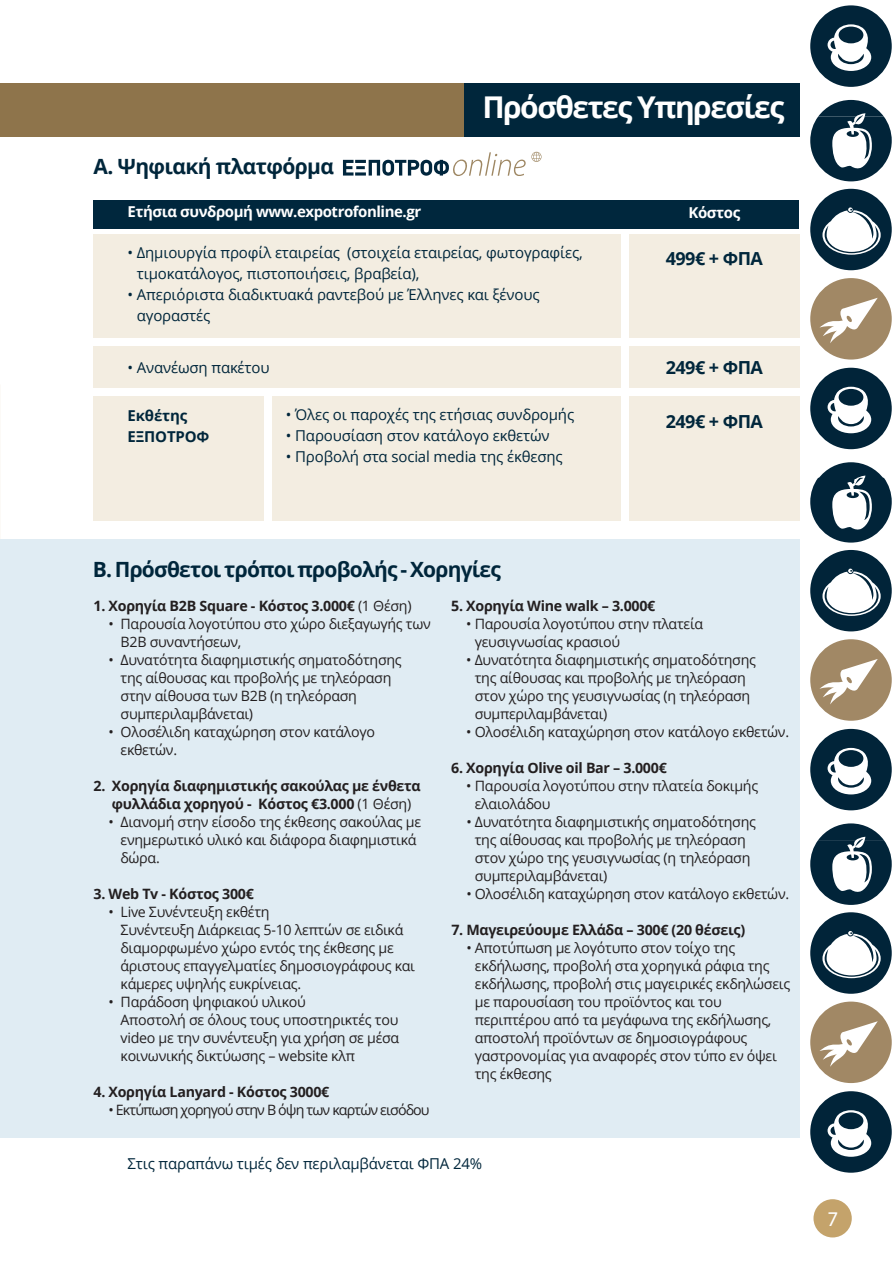
<style>
.page{position:relative;width:893px;height:1263px;background:#fff}
.page>*{position:absolute;margin:0;border:0;box-sizing:border-box;transform-origin:0 0}
.t1{font:700 30px "Open Sans";letter-spacing:-.05em;color:#fff}
.t2{font:700 21px "Open Sans";letter-spacing:-.035em;color:#00263b}
.t3{font:21px "Myriad Pro";color:#fff}
.t4{font:700 18px "Open Sans";letter-spacing:-.03em;color:#00263b}
.t5{font:15px/21px "Open Sans";letter-spacing:-.01em;color:#00263b}
.t6{font:700 15px "Open Sans";letter-spacing:-.03em;color:#fff}
.t7{font:700 15px/21px "Open Sans";letter-spacing:-.01em;color:#00263b}
.t8{font:14.25px/18px "Open Sans";letter-spacing:-.02em;color:#231f20}
.t9{font:700 14.25px/18px "Open Sans";letter-spacing:-.02em;color:#231f20}
.t10{font:14.25px "Open Sans";letter-spacing:-.06em;color:#231f20}
.s1{font-weight:400}
</style>
<div class="page">
<svg style="left:810px;top:639px;width:82px;height:82px"></svg>
<svg style="left:810px;top:550px;width:82px;height:81px"></svg>
<svg style="left:810px;top:729px;width:82px;height:81px"></svg>
<svg style="left:810px;top:823px;width:82px;height:82px"></svg>
<svg style="left:810px;top:1001px;width:82px;height:82px"></svg>
<svg style="left:810px;top:912px;width:82px;height:82px"></svg>
<svg style="left:810px;top:1091px;width:82px;height:82px"></svg>
<svg style="left:810px;top:5px;width:82px;height:82px"></svg>
<svg style="left:810px;top:100px;width:82px;height:81px"></svg>
<svg style="left:810px;top:278px;width:82px;height:82px"></svg>
<svg style="left:810px;top:189px;width:82px;height:81px"></svg>
<svg style="left:810px;top:368px;width:82px;height:81px"></svg>
<svg style="left:810px;top:462px;width:82px;height:81px"></svg>
<div style="left:0;top:539px;width:799px;height:598px;background:#e0ecf3"></div>
<div style="left:94px;top:200px;width:705px;height:29px;background:#00273d"></div>
<div style="left:94px;top:235px;width:527px;height:103px;background:#f3ede1"></div>
<div style="left:94px;top:347px;width:527px;height:41px;background:#f3ede1"></div>
<div style="left:272px;top:396px;width:349px;height:125px;background:#f3ede1"></div>
<div style="left:629px;top:235px;width:170px;height:103px;background:#f3ede1"></div>
<div style="left:629px;top:347px;width:170px;height:41px;background:#f3ede1"></div>
<div style="left:629px;top:396px;width:170px;height:125px;background:#f3ede1"></div>
<div style="left:94px;top:396px;width:170px;height:125px;background:#f3ede1"></div>
<svg style="left:343px;top:152px;width:198px;height:24px"></svg>
<div style="left:461px;top:83px;width:338px;height:53px;background:#00263b"></div>
<div style="left:0;top:83px;width:463px;height:53px;background:#8e744b"></div>
<div style="left:813px;top:1199px;width:39px;height:38px;background:#c4a36b;border-radius:50%"></div>
<h2 class="t2" style="left:94px;top:152px;width:242px">Α. Ψηφιακή πλατφόρμα</h2>
<h1 class="t1" style="left:482px;top:86px;width:303px">Πρόσθετες Υπηρεσίες</h1>
<p class="t6" style="left:128px;top:201px;width:295px">Ετήσια συνδρομή www.expotrofonline.gr</p>
<p class="t6" style="left:689px;top:202px;width:53px">Κόστος</p>
<p class="t4" style="left:666px;top:246px;width:99px">499€ + ΦΠΑ</p>
<p class="t5" style="left:137px;top:242px;width:448px;text-indent:-9px">• Δημιουργία προφίλ εταιρείας (στοιχεία εταιρείας, φωτογραφίες, τιμοκατάλογος, πιστοποιήσεις, βραβεία),</p>
<p class="t5" style="left:137px;top:284px;width:404px;text-indent:-9px">• Απεριόριστα διαδικτυακά ραντεβού με Έλληνες και ξένους αγοραστές</p>
<p class="t5" style="left:128px;top:357px;width:144px">• Ανανέωση πακέτου</p>
<p class="t4" style="left:666px;top:355px;width:99px">249€ + ΦΠΑ</p>
<p class="t7" style="left:128px;top:405px;width:83px">Εκθέτης<br>ΕΞΠΟΤΡΟΦ</p>
<p class="t5" style="left:286px;top:404px;width:290px">• Όλες οι παροχές της ετήσιας συνδρομής</p>
<p class="t5" style="left:286px;top:425px;width:265px">• Παρουσίαση στον κατάλογο εκθετών</p>
<p class="t5" style="left:286px;top:446px;width:278px">• Προβολή στα social media της έκθεσης</p>
<h2 class="t2" style="left:93px;top:554px;width:410px">Β. Πρόσθετοι τρόποι προβολής - Χορηγίες</h2>
<p class="t4" style="left:666px;top:409px;width:99px">249€ + ΦΠΑ</p>
<p class="t9" style="left:94px;top:597px;width:320px">1. Xορηγία B2B Square - Κόστος 3.000€ <span class="s1">(1 Θέση)</span></p>
<p class="t8" style="left:121px;top:615px;width:312px;text-indent:-12px">• Παρουσία λογοτύπου στo χώρο διεξαγωγής των<br>B2B συναντήσεων,</p>
<p class="t8" style="left:121px;top:651px;width:283px;text-indent:-12px">• Δυνατότητα διαφημιστικής σηματοδότησης της αίθουσας και προβολής με τηλεόραση στην αίθουσα των Β2Β (η τηλεόραση συμπεριλαμβάνεται)</p>
<p class="t8" style="left:121px;top:723px;width:256px;text-indent:-12px">• Oλοσέλιδη καταχώρηση στον κατάλογο εκθετών.</p>
<p class="t9" style="left:112px;top:777px;width:310px;text-indent:-18px">2. Χορηγία διαφημιστικής σακούλας με ένθετα φυλλάδια χορηγού - Κόστος €3.000 <span class="s1">(1 Θέση)</span></p>
<p class="t8" style="left:121px;top:813px;width:302px;text-indent:-12px">• Διανομή στην είσοδο της έκθεσης σακούλας με ενημερωτικό υλικό και διάφορα διαφημιστικά δώρα.</p>
<p class="t9" style="left:94px;top:885px;width:162px">3. Web Tv - Κόστος 300€</p>
<p class="t8" style="left:121px;top:903px;width:296px;text-indent:-12px">• Live Συνέντευξη εκθέτη<br>Συνέντευξη Διάρκειας 5-10 λεπτών σε ειδικά διαμορφωμένο χώρο εντός της έκθεσης με άριστους επαγγελματίες δημοσιογράφους και κάμερες υψηλής ευκρίνειας.</p>
<p class="t8" style="left:121px;top:993px;width:280px;text-indent:-12px">• Παράδοση ψηφιακού υλικού<br>Αποστολή σε όλους τους υποστηρικτές του video με την συνέντευξη για χρήση σε μέσα κοινωνικής δικτύωσης – website κλπ</p>
<p class="t9" style="left:94px;top:1083px;width:237px">4. Χορηγία Lanyard - Κόστος 3000€</p>
<p class="t10" style="left:109px;top:1100px;width:323px">• Εκτύπωση χορηγού στην Β όψη των καρτών εισόδου</p>
<p class="t9" style="left:451px;top:597px;width:206px">5. Χορηγία Wine walk – 3.000€</p>
<p class="t8" style="left:475px;top:615px;width:230px;text-indent:-8px">• Παρουσία λογοτύπου στην πλατεία γευσιγνωσίας κρασιού</p>
<p class="t8" style="left:475px;top:651px;width:283px;text-indent:-8px">• Δυνατότητα διαφημιστικής σηματοδότησης της αίθουσας και προβολής με τηλεόραση στον χώρο της γευσιγνωσίας (η τηλεόραση συμπεριλαμβάνεται)</p>
<p class="t8" style="left:466px;top:723px;width:324px">• Oλοσέλιδη καταχώρηση στον κατάλογο εκθετών.</p>
<p class="t9" style="left:451px;top:759px;width:217px">6. Χορηγία Olive oil Bar – 3.000€</p>
<p class="t8" style="left:475px;top:777px;width:285px;text-indent:-8px">• Παρουσία λογοτύπου στην πλατεία δοκιμής ελαιολάδου</p>
<p class="t8" style="left:475px;top:813px;width:283px;text-indent:-8px">• Δυνατότητα διαφημιστικής σηματοδότησης της αίθουσας και προβολής με τηλεόραση στον χώρο της γευσιγνωσίας (η τηλεόραση συμπεριλαμβάνεται)</p>
<p class="t8" style="left:466px;top:885px;width:324px">• Oλοσέλιδη καταχώρηση στον κατάλογο εκθετών.</p>
<p class="t9" style="left:451px;top:921px;width:295px">7. Μαγειρεύουμε Ελλάδα – 300€ (20 θέσεις)</p>
<p class="t8" style="left:475px;top:939px;width:317px;text-indent:-8px">• Αποτύπωση με λογότυπο στον τοίχο της εκδήλωσης, προβολή στα χορηγικά ράφια της εκδήλωσης, προβολή στις μαγειρικές εκδηλώσεις με παρουσίαση του προϊόντος και του περιπτέρου από τα μεγάφωνα της εκδήλωσης, αποστολή προϊόντων σε δημοσιογράφους γαστρονομίας για αναφορές στον τύπο εν όψει της έκθεσης</p>
<p class="t5" style="left:128px;top:1153px;width:356px">Στις παραπάνω τιμές δεν περιλαμβάνεται ΦΠΑ 24%</p>
<h2 class="t3" style="left:827px;top:1206px;width:12px">7</h2>
</div>
